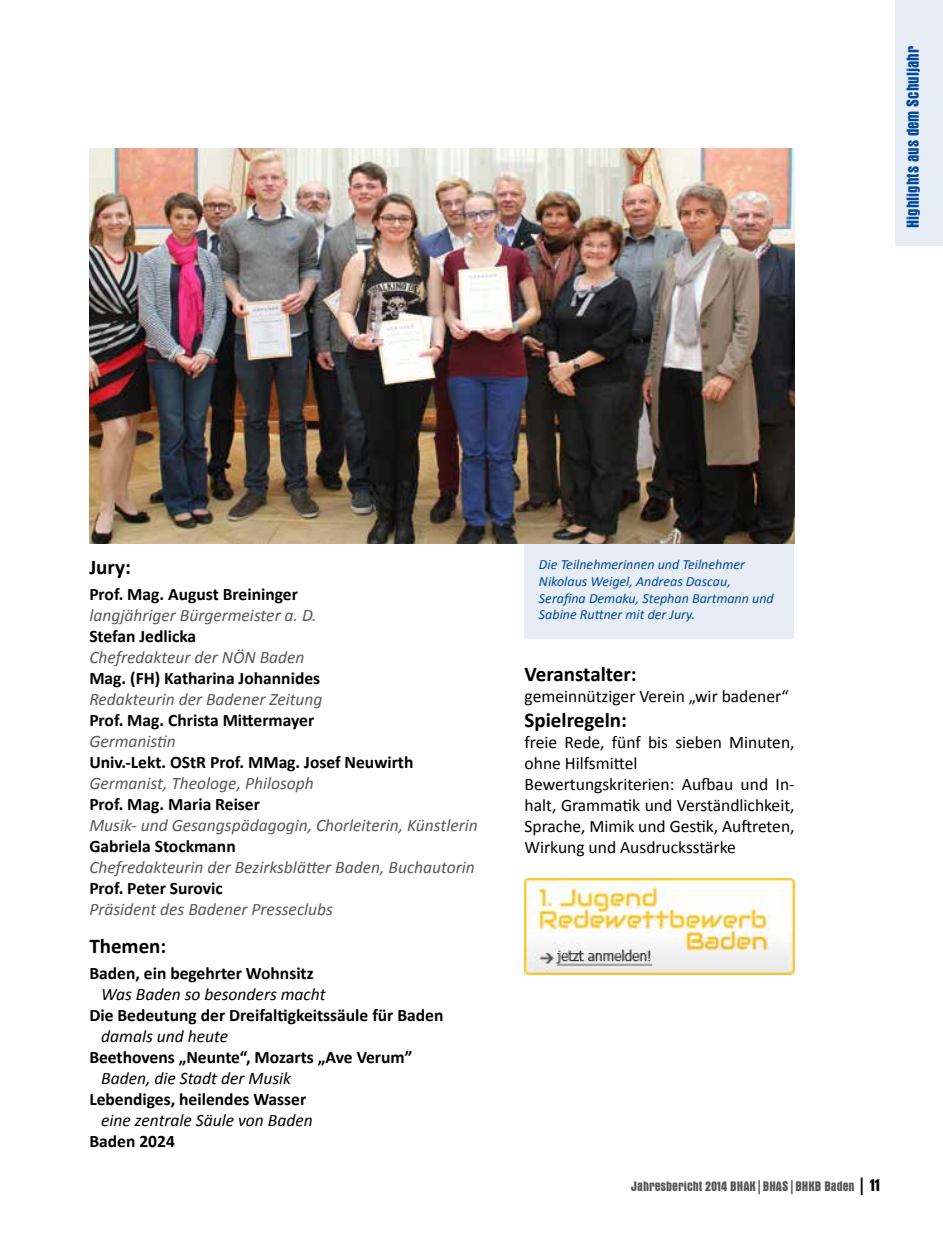
<style>
.page{position:relative;width:943px;height:1241px;background:#fff}
.page>*{position:absolute;margin:0;border:0;box-sizing:border-box;transform-origin:0 0}
.t1{font:700 21px "Calibri";color:#000}
.t2{font:italic 17.5px/21px "Calibri";color:#575756}
.t3{font:17.5px/21px "Calibri";color:#000}
.t4{font:700 17.5px "Calibri";color:#000}
.t5{font:italic 17.5px "Calibri";color:#000}
.t6{font:700 condensed 17.5px "Aurora BT";color:#00489a}
.t7{font:italic 14px/16.8px "Calibri";color:#00489a}
.t8{font:700 condensed 14px "Aurora BT";color:#575756}
.s1{font-weight:700;font-style:normal;color:#000}
.s2{font-size:17.5px;color:#000}
</style>
<div class="page">
<div style="left:895px;top:0;width:48px;height:246px;background:#e6edf5"></div>
<div style="left:524px;top:543px;width:270px;height:96px;background:#e6edf5"></div>
<img style="left:89px;top:149px;width:705px;height:394px">
<img style="left:524px;top:878px;width:270px;height:96px">
<p class="t6" style="left:903px;top:228px;width:183px;rotate:-90deg">Highlights aus dem Schuljahr</p>
<p class="t1" style="left:89px;top:553px;width:43px">Jury:</p>
<p class="t2" style="left:89px;top:583px;width:390px"><span class="s1">Prof. Mag. August Breininger<br></span>langjähriger Bürgermeister a. D.<br><span class="s1">Stefan Jedlicka<br></span>Chefredakteur der NÖN Baden<br><span class="s1">Mag. (FH) Katharina Johannides<br></span>Redakteurin der Badener Zeitung<br><span class="s1">Prof. Mag. Christa Mittermayer<br></span>Germanistin<br><span class="s1">Univ.-Lekt. OStR Prof. MMag. Josef Neuwirth<br></span>Germanist, Theologe, Philosoph<br><span class="s1">Prof. Mag. Maria Reiser<br></span>Musik- und Gesangspädagogin, Chorleiterin, Künstlerin<br><span class="s1">Gabriela Stockmann<br></span>Chefredakteurin der Bezirksblätter Baden, Buchautorin<br><span class="s1">Prof. Peter Surovic<br></span>Präsident des Badener Presseclubs</p>
<p class="t1" style="left:89px;top:932px;width:78px">Themen:</p>
<p class="t4" style="left:89px;top:961px;width:226px">Baden, ein begehrter Wohnsitz</p>
<p class="t5" style="left:101px;top:982px;width:226px">Was Baden so besonders macht</p>
<p class="t4" style="left:89px;top:1003px;width:356px">Die Bedeutung der Dreifaltigkeitssäule für Baden</p>
<p class="t5" style="left:101px;top:1024px;width:128px">damals und heute</p>
<p class="t4" style="left:89px;top:1045px;width:324px">Beethovens „Neunte“, Mozarts „Ave Verum”</p>
<p class="t5" style="left:101px;top:1066px;width:191px">Baden, die Stadt der Musik</p>
<p class="t4" style="left:89px;top:1087px;width:218px">Lebendiges, heilendes Wasser</p>
<p class="t5" style="left:101px;top:1108px;width:213px">eine zentrale Säule von Baden</p>
<p class="t4" style="left:89px;top:1129px;width:87px">Baden 2024</p>
<p class="t7" style="left:539px;top:555px;width:236px">Die Teilnehmerinnen und Teilnehmer Nikolaus Weigel, Andreas Dascau, Serafina Demaku, Stephan Bartmann und Sabine Ruttner mit der Jury.</p>
<p class="t1" style="left:524px;top:660px;width:114px">Veranstalter:</p>
<p class="t3" style="left:524px;top:685px;width:266px">gemeinnütziger Verein „wir badener“</p>
<p class="t1" style="left:524px;top:706px;width:104px">Spielregeln:</p>
<p class="t3" style="left:524px;top:731px;width:271px">freie Rede, fünf bis sieben Minuten, ohne Hilfsmittel<br>Bewertungskriterien: Aufbau und In&shy;halt, Grammatik und Verständlichkeit, Sprache, Mimik und Gestik, Auftreten, Wirkung und Ausdrucksstärke</p>
<p class="t8" style="left:631px;top:1178px;width:250px">Jahresbericht 2014 BHAK|BHAS|BHKB Baden <span class="s2">| 11</span></p>
</div>
